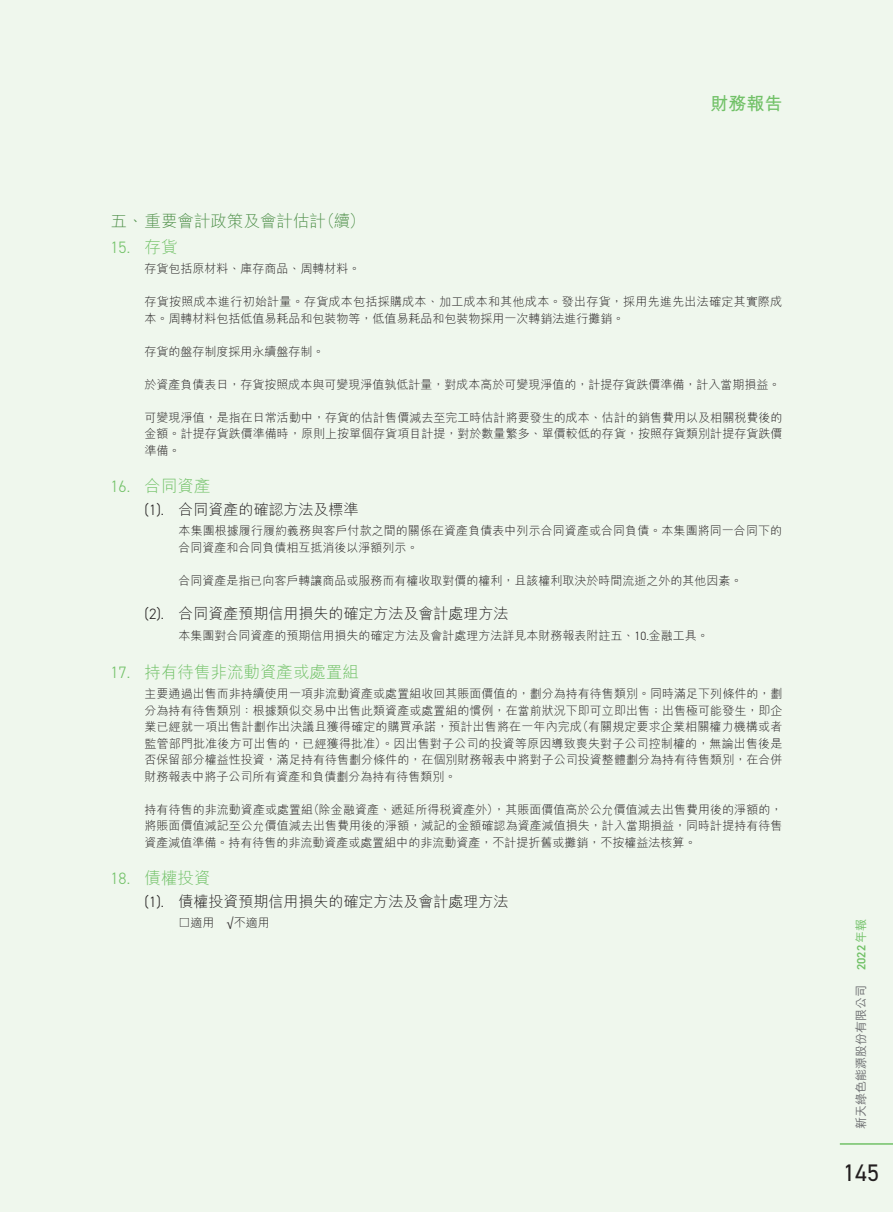
<style>
.page{position:relative;width:893px;height:1212px;background:#eff7ed}
.page>*{position:absolute;margin:0;border:0;box-sizing:border-box;transform-origin:0 0}
.t1{font:24px "DIN2014";color:#231f20}
.t2{font:700 18px "M Hei HK";color:#71c167}
.t3{font:300 16.5px "M Hei HK";color:#71c167}
.t4{font:300 16.5px "M Hei HK";color:#51914c}
.t5{font:300 16.5px "DIN2014";color:#71c167}
.t6{font:300 15px "M Hei HK";color:#231f20}
.t7{font:300 12px/16.5px "M Hei HK";color:#231f20;text-align:justify}
.t8{font:300 12px/16.5px "M Hei HK";letter-spacing:.02em;color:#231f20}
.t9{font:500 12px "M Hei HK";color:#6c6d70}
.t10{font:600 12px "DIN2014";color:#71c167}
.s1{font-family:"M Hei HK"}
.s2{font-family:"DIN2014"}
.s3{font-family:"ITC Avant Garde Std";font-weight:400}
.s4{font-family:"M Hei HK";font-weight:500}
</style>
<div class="page">
<hr style="left:840px;top:1143px;width:53px;height:2px;background:#71c167">
<h2 class="t2" style="left:710px;top:91px;width:73px">財務報告</h2>
<h3 class="t4" style="left:111px;top:210px;width:256px">五、重要會計政策及會計估計（續）</h3>
<h3 class="t5" style="left:111px;top:237px;width:69px">15. <span class="s1">存貨</span></h3>
<p class="t7" style="left:145px;top:260px;width:217px">存貨包括原材料、庫存商品、周轉材料。</p>
<p class="t8" style="left:145px;top:293px;width:639px">存貨按照成本進行初始計量。存貨成本包括採購成本、加工成本和其他成本。發出存貨，採用先進先出法確定其實際成本。周轉材料包括低值易耗品和包裝物等，低值易耗品和包裝物採用一次轉銷法進行攤銷。</p>
<p class="t7" style="left:145px;top:343px;width:181px">存貨的盤存制度採用永續盤存制。</p>
<p class="t7" style="left:145px;top:376px;width:637px">於資產負債表日，存貨按照成本與可變現淨值孰低計量，對成本高於可變現淨值的，計提存貨跌價準備，計入當期損益。</p>
<p class="t7" style="left:145px;top:409px;width:639px">可變現淨值，是指在日常活動中，存貨的估計售價減去至完工時估計將要發生的成本、估計的銷售費用以及相關稅費後的金額。計提存貨跌價準備時，原則上按單個存貨項目計提，對於數量繁多、單價較低的存貨，按照存貨類別計提存貨跌價準備。</p>
<h3 class="t3" style="left:111px;top:475px;width:102px"><span class="s2">16.</span> 合同資產</h3>
<p class="t6" style="left:145px;top:499px;width:216px"><span class="s2">(1).</span> 合同資產的確認方法及標準</p>
<p class="t7" style="left:179px;top:522px;width:605px">本集團根據履行履約義務與客戶付款之間的關係在資產負債表中列示合同資產或合同負債。本集團將同一合同下的合同資產和合同負債相互抵消後以淨額列示。</p>
<p class="t7" style="left:179px;top:572px;width:566px">合同資產是指已向客戶轉讓商品或服務而有權收取對價的權利，且該權利取決於時間流逝之外的其他因素。</p>
<p class="t6" style="left:145px;top:603px;width:366px"><span class="s2">(2).</span> 合同資產預期信用損失的確定方法及會計處理方法</p>
<p class="t7" style="left:179px;top:627px;width:532px">本集團對合同資產的預期信用損失的確定方法及會計處理方法詳見本財務報表附註五、<span class="s2">10.</span>金融工具。</p>
<h3 class="t3" style="left:111px;top:660px;width:250px"><span class="s2">17.</span> 持有待售非流動資產或處置組</h3>
<p class="t7" style="left:145px;top:685px;width:639px">主要通過出售而非持續使用一項非流動資產或處置組收回其賬面價值的，劃分為持有待售類別。同時滿足下列條件的，劃分為持有待售類別：根據類似交易中出售此類資產或處置組的慣例，在當前狀況下即可立即出售；出售極可能發生，即企業已經就一項出售計劃作出決議且獲得確定的購買承諾，預計出售將在一年內完成（有關規定要求企業相關權力機構或者監管部門批准後方可出售的，已經獲得批准）。因出售對子公司的投資等原因導致喪失對子公司控制權的，無論出售後是否保留部分權益性投資，滿足持有待售劃分條件的，在個別財務報表中將對子公司投資整體劃分為持有待售類別，在合併財務報表中將子公司所有資產和負債劃分為持有待售類別。</p>
<p class="t7" style="left:145px;top:801px;width:639px">持有待售的非流動資產或處置組（除金融資產、遞延所得稅資產外），其賬面價值高於公允價值減去出售費用後的淨額的，將賬面價值減記至公允價值減去出售費用後的淨額，減記的金額確認為資產減值損失，計入當期損益，同時計提持有待售資產減值準備。持有待售的非流動資產或處置組中的非流動資產，不計提折舊或攤銷，不按權益法核算。</p>
<h3 class="t3" style="left:111px;top:867px;width:102px"><span class="s2">18.</span> 債權投資</h3>
<p class="t6" style="left:145px;top:891px;width:366px"><span class="s2">(1).</span> 債權投資預期信用損失的確定方法及會計處理方法</p>
<p class="t7" style="left:179px;top:914px;width:93px">□適用 <span class="s3">√</span>不適用</p>
<p class="t10" style="left:853px;top:970px;width:52px;rotate:-90deg">2022<span class="s4">年報</span></p>
<p class="t9" style="left:852px;top:1129px;width:146px;rotate:-90deg">新天綠色能源股份有限公司</p>
<h1 class="t1" style="left:843px;top:1157px;width:37px">145</h1>
</div>
